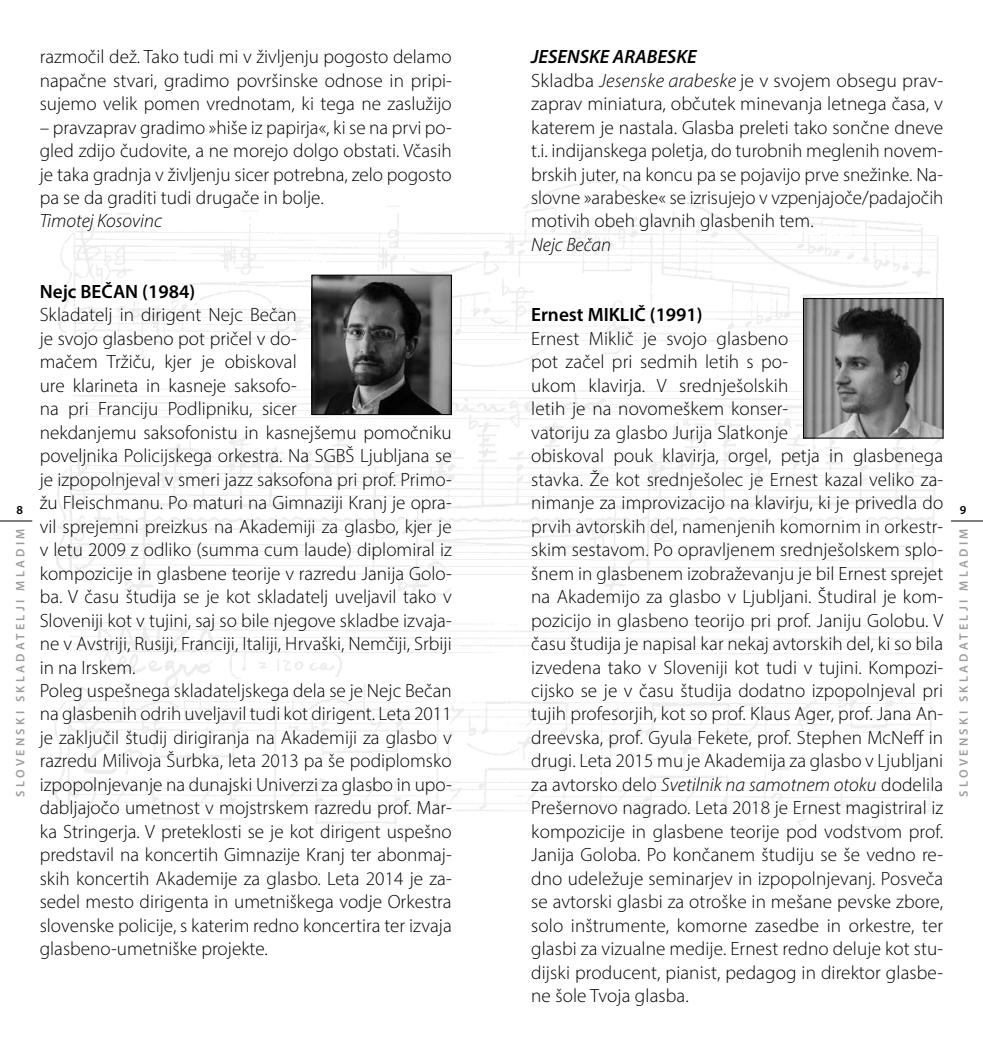
<style>
.page{position:relative;width:983px;height:1042px;background:#fff}
.page>*{position:absolute;margin:0;border:0;box-sizing:border-box;transform-origin:0 0}
.Navaden{font:300 19.25px/23.4px "Myriad Pro";color:#000;text-align:justify}
.font_8{font:300 19.25px/23.4px "Myriad Pro";letter-spacing:.005em;color:#000}
.Navaden__splet{font:300 19.25px/23.4px "Myriad Pro";color:#000;text-align:justify}
.font_8-2{font:600 19.25px "Myriad Pro";color:#000}
.Navaden__splet-2{font:italic 600 19.25px "Myriad Pro";color:#000}
.Navaden-2{font:italic 300 19.25px "Myriad Pro";color:#000}
.Navaden-3{font:600 19.25px "Myriad Pro";color:#000}
.Navaden__splet-3{font:italic 300 19.25px "Myriad Pro";color:#000}
.t1{font:600 12.25px "Myriad Pro";letter-spacing:.27em;color:#9d9d9c}
.t2{font:600 12.25px "Myriad Pro";color:#000}
.s1{font-style:italic}
</style>
<div class="page">
<hr style="left:0;top:521px;width:32px;height:1px;background:#000">
<hr style="left:950px;top:521px;width:32px;height:1px;background:#000">
<img style="left:54px;top:182px;width:890px;height:649px">
<img style="left:313px;top:277px;width:136px;height:136px">
<div style="left:311px;top:275px;width:140px;height:140px;border:1px solid #000"></div>
<img style="left:805px;top:300px;width:136px;height:136px">
<div style="left:803px;top:298px;width:140px;height:140px;border:1px solid #000"></div>
<p class="Navaden" style="left:40px;top:45px;width:413px">razmočil dež. Tako tudi mi v življenju pogosto delamo napačne stvari, gradimo površinske odnose in pripi&shy;sujemo velik pomen vrednotam, ki tega ne zaslužijo</p>
<p class="Navaden" style="left:40px;top:115px;width:413px">– pravzaprav gradimo »hiše iz papirja«, ki se na prvi po&shy;gled zdijo čudovite, a ne morejo dolgo obstati. Včasih je taka gradnja v življenju sicer potrebna, zelo pogosto pa se da graditi tudi drugače in bolje.</p>
<p class="Navaden-2" style="left:40px;top:209px;width:124px">Timotej Kosovinc</p>
<p class="Navaden__splet-2" style="left:531px;top:44px;width:167px">JESENSKE ARABESKE</p>
<p class="Navaden__splet" style="left:531px;top:68px;width:413px">Skladba <span class="s1">Jesenske arabeske</span> je v svojem obsegu prav&shy;zaprav miniatura, občutek minevanja letnega časa, v katerem je nastala. Glasba preleti tako sončne dneve t.i. indijanskega poletja, do turobnih meglenih novem&shy;brskih juter, na koncu pa se pojavijo prve snežinke. Na&shy;slovne »arabeske« se izrisujejo v vzpenjajoče/padajočih motivih obeh glavnih glasbenih tem.</p>
<p class="Navaden__splet-3" style="left:531px;top:233px;width:81px">Nejc Bečan</p>
<p class="Navaden-3" style="left:40px;top:279px;width:157px">Nejc BEČAN (1984)</p>
<p class="Navaden" style="left:40px;top:303px;width:413px;text-align:left">Skladatelj in dirigent Nejc Bečan<br>je svojo glasbeno pot pričel v do-<br>mačem Tržiču, kjer je obiskoval<br>ure klarineta in kasneje saksofo-<br>na pri Franciju Podlipniku, sicer<br>nekdanjemu saksofonistu in kasnejšemu pomočniku poveljnika Policijskega orkestra. Na SGBŠ Ljubljana se je izpopolnjeval v smeri jazz saksofona pri prof. Primo&shy;žu Fleischmanu. Po maturi na Gimnaziji Kranj je opra&shy;vil sprejemni preizkus na Akademiji za glasbo, kjer je v letu 2009 z odliko (summa cum laude) diplomiral iz kompozicije in glasbene teorije v razredu Janija Golo&shy;ba. V času študija se je kot skladatelj uveljavil tako v Sloveniji kot v tujini, saj so bile njegove skladbe izvaja&shy;ne v Avstriji, Rusiji, Franciji, Italiji, Hrvaški, Nemčiji, Srbiji in na Irskem.</p>
<p class="Navaden" style="left:40px;top:678px;width:413px">Poleg uspešnega skladateljskega dela se je Nejc Bečan na glasbenih odrih uveljavil tudi kot dirigent. Leta 2011 je zaključil študij dirigiranja na Akademiji za glasbo v razredu Milivoja Šurbka, leta 2013 pa še podiplomsko izpopolnjevanje na dunajski Univerzi za glasbo in upo&shy;dabljajočo umetnost v mojstrskem razredu prof. Mar&shy;ka Stringerja. V preteklosti se je kot dirigent uspešno predstavil na koncertih Gimnazije Kranj ter abonmaj&shy;skih koncertih Akademije za glasbo. Leta 2014 je za&shy;sedel mesto dirigenta in umetniškega vodje Orkestra slovenske policije, s katerim redno koncertira ter izvaja glasbeno-umetniške projekte.</p>
<p class="font_8-2" style="left:531px;top:303px;width:173px">Ernest MIKLIČ (1991)</p>
<p class="font_8" style="left:531px;top:326px;width:413px">Ernest Miklič je svojo glasbeno<br>pot začel pri sedmih letih s po-<br>ukom klavirja. V srednješolskih<br>letih je na novomeškem konser-<br>vatoriju za glasbo Jurija Slatkonje<br>obiskoval pouk klavirja, orgel, petja in glasbenega stavka. Že kot srednješolec je Ernest kazal veliko za&shy;nimanje za improvizacijo na klavirju, ki je privedla do prvih avtorskih del, namenjenih komornim in orkestr&shy;skim sestavom. Po opravljenem srednješolskem splo&shy;šnem in glasbenem izobraževanju je bil Ernest sprejet na Akademijo za glasbo v Ljubljani. Študiral je kom&shy;pozicijo in glasbeno teorijo pri prof. Janiju Golobu. V času študija je napisal kar nekaj avtorskih del, ki so bila izvedena tako v Sloveniji kot tudi v tujini. Kompozi&shy;cijsko se je v času študija dodatno izpopolnjeval pri tujih profesorjih, kot so prof. Klaus Ager, prof. Jana An&shy;dreevska, prof. Gyula Fekete, prof. Stephen McNeff in drugi. Leta 2015 mu je Akademija za glasbo v Ljubljani za avtorsko delo <span class="s1">Svetilnik na samotnem otoku</span> dodelila Prešernovo nagrado. Leta 2018 je Ernest magistriral iz kompozicije in glasbene teorije pod vodstvom prof.<br>Janija Goloba. Po končanem študiju se še vedno re&shy;dno udeležuje seminarjev in izpopolnjevanj. Posveča se avtorski glasbi za otroške in mešane pevske zbore, solo inštrumente, komorne zasedbe in orkestre, ter glasbi za vizualne medije. Ernest redno deluje kot stu&shy;dijski producent, pianist, pedagog in direktor glasbe&shy;ne šole Tvoja glasba.</p>
<p class="t2" style="left:17px;top:502px;width:8px">8</p>
<p class="t2" style="left:959px;top:502px;width:8px">9</p>
<p class="t1" style="left:13px;top:797px;width:270px;rotate:-90deg">SLOVENSKI SKLADATELJI MLADIM</p>
<p class="t1" style="left:955px;top:797px;width:270px;rotate:-90deg">SLOVENSKI SKLADATELJI MLADIM</p>
</div>
